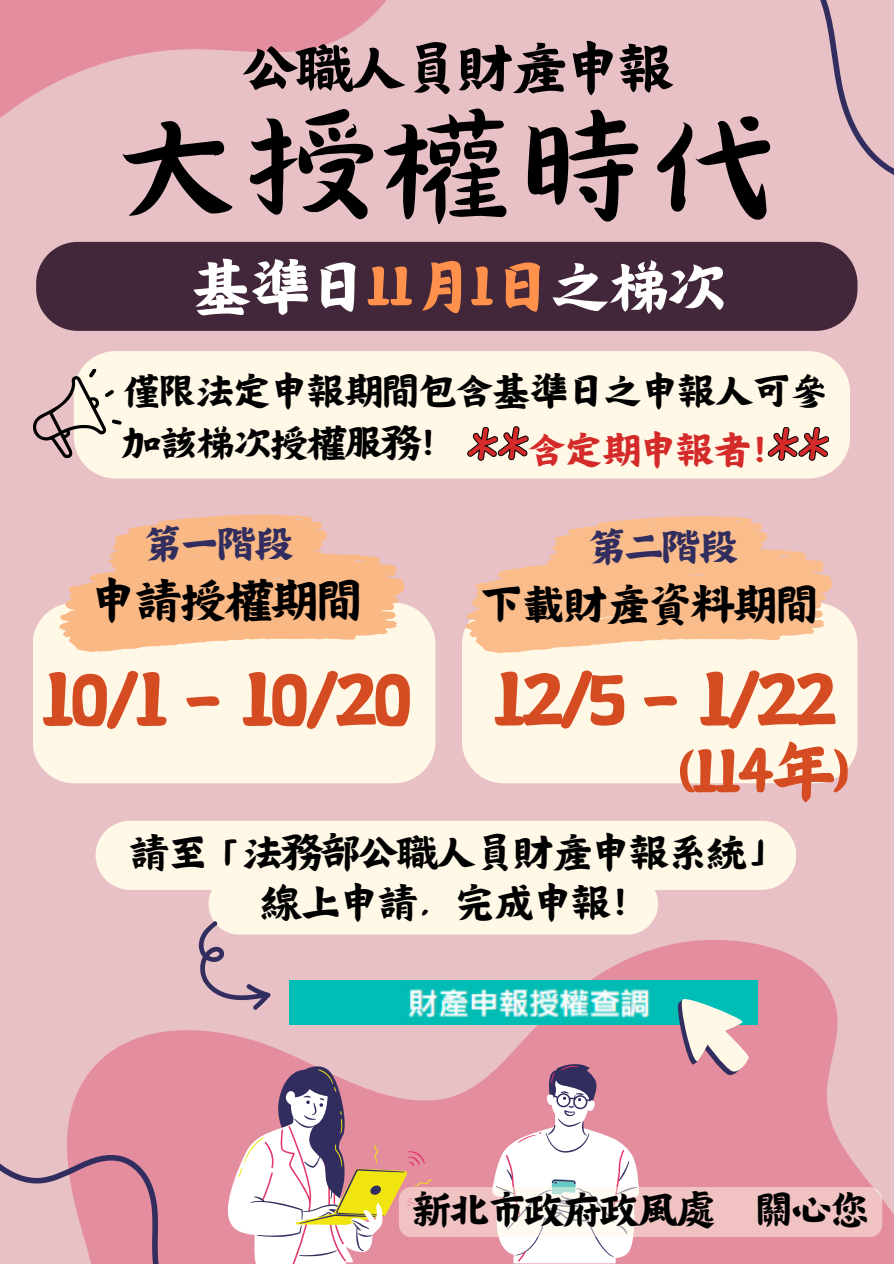
<style>
.page{position:relative;width:894px;height:1264px;background:#fff}
.page>*{position:absolute;margin:0;border:0;box-sizing:border-box;transform-origin:0 0}
.t1{font:137.55px "Canva Wander World";color:#000}
.t2{font:75px "Canva Wen";letter-spacing:-.04em;color:#d64c22}
.t3{font:60px "Canva Wen";color:#d64c22}
.t4{font:53.85px "Canva Wen";color:#fff}
.t5{font:49.95px "Canva Wen";color:#000}
.t6{font:42px "Canva Wen";color:#000}
.t7{font:39px "Canva Wen";letter-spacing:.01em;color:#000}
.t8{font:36px "Canva Wen";color:#000}
.t9{font:35.1px "Canva Wen";color:#000}
.t10{font:34.8px "Canva Wen";color:#312e5f}
.t11{font:34.5px/51.8px "Canva Wen";color:#000}
.t12{font:34.5px "Canva Wen";color:#d42a2a}
.s1{color:#ff914d}
</style>
<div class="page">
<div style="left:0;top:0;width:893px;height:1263px;background:#e8c1c6"></div>
<svg style="left:0;top:0;width:386px;height:118px"></svg>
<svg style="left:820px;top:0;width:73px;height:175px"></svg>
<div style="left:80px;top:351px;width:769px;height:127px;background:#fff8e7"></div>
<svg style="left:33px;top:367px;width:90px;height:92px"></svg>
<div style="left:96px;top:820px;width:700px;height:69px;background:#fff8e7;border-radius:35px"></div>
<div style="left:36px;top:242px;width:821px;height:89px;background:#42273a"></div>
<div style="left:33px;top:604px;width:402px;height:179px;background:#fff8e7"></div>
<svg style="left:59px;top:514px;width:346px;height:138px"></svg>
<div style="left:462px;top:606px;width:395px;height:177px;background:#fff8e7"></div>
<svg style="left:465px;top:516px;width:367px;height:137px"></svg>
<svg style="left:0;top:873px;width:881px;height:390px"></svg>
<svg style="left:467px;top:426px;width:61px;height:34px;background:#c98c84"></svg>
<svg style="left:767px;top:427px;width:61px;height:33px;background:#c88a81"></svg>
<p class="t5" style="left:243px;top:44px;width:431px">公職人員財產申報</p>
<p class="t1" style="left:109px;top:75px;width:673px">大授權時代</p>
<p class="t4" style="left:193px;top:261px;width:533px">基準日<span class="s1">11月1日</span>之梯次</p>
<h4 class="t11" style="left:122px;top:366px;width:705px">僅限法定申報期間包含基準日之申報人可參加該梯次授權服務！</h4>
<h5 class="t12" style="left:528px;top:433px;width:261px">含定期申報者！</h5>
<p class="t10" style="left:143px;top:527px;width:151px">第一階段</p>
<p class="t6" style="left:91px;top:580px;width:272px">申請授權期間</p>
<p class="t10" style="left:587px;top:529px;width:151px">第二階段</p>
<p class="t7" style="left:480px;top:585px;width:339px">下載財產資料期間</p>
<p class="t2" style="left:42px;top:664px;width:372px">10/1－10/20</p>
<p class="t2" style="left:493px;top:663px;width:344px">12/5－1/22</p>
<p class="t3" style="left:679px;top:743px;width:170px">(114年)</p>
<p class="t8" style="left:130px;top:835px;width:653px">請至「法務部公職人員財產申報系統」</p>
<p class="t8" style="left:262px;top:884px;width:388px">線上申請，完成申報！</p>
<p class="t9" style="left:413px;top:1192px;width:456px">新北市政府政風處 關心您</p>
</div>
